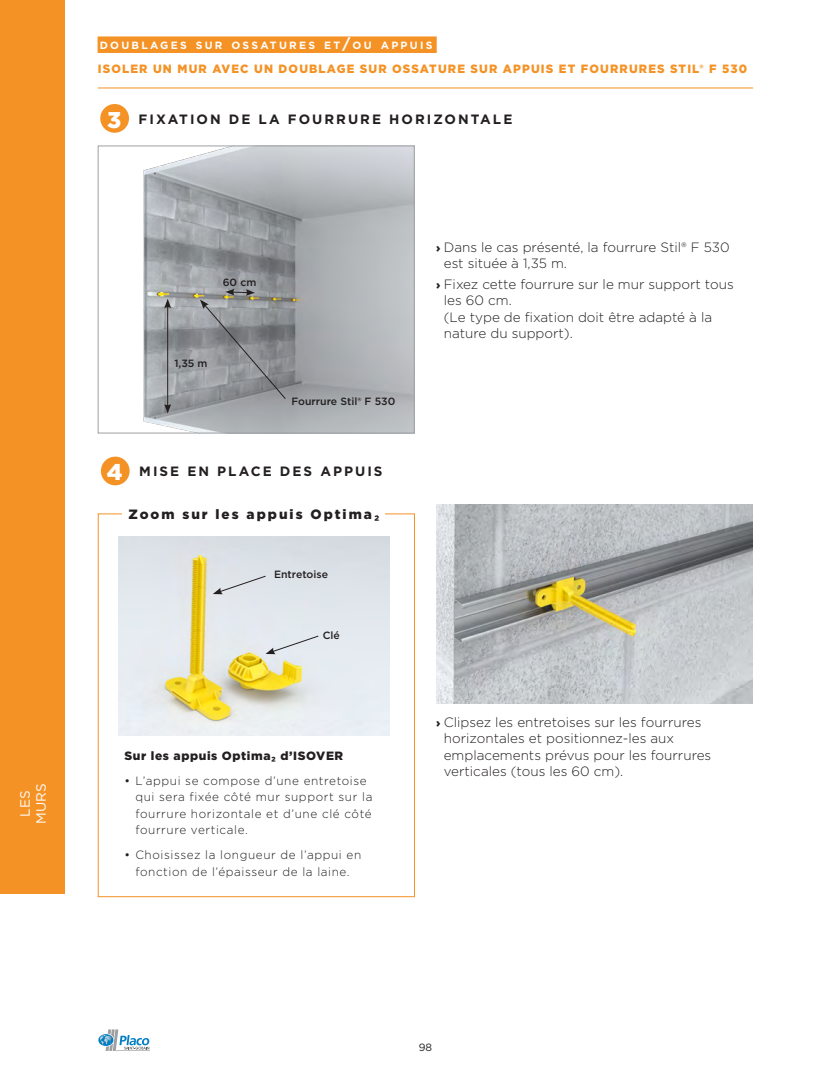
<style>
.page{position:relative;width:817px;height:1072px;background:#fff}
.page>*{position:absolute;margin:0;border:0;box-sizing:border-box;transform-origin:0 0}
.t1{font:300 13.5px/16.5px "Gotham";color:#231f20}
.t2{font:700 13.5px "Gotham";letter-spacing:.15em;color:#231f20}
.t3{font:900 13.5px "Gotham";letter-spacing:.15em;color:#231f20}
.t4{font:13.5px/16.2px "Gotham";color:#fff;text-align:center}
.t5{font:300 12px/16.5px "Gotham";letter-spacing:.05em;color:#231f20}
.t6{font:900 12px "Gotham";letter-spacing:.1em;color:#f49225;scale:.96 1}
.t7{font:900 12px "Gotham";letter-spacing:.05em;color:#231f20}
.t8{font:500 10.5px "Gotham";color:#231f20}
.t9{font:700 10.5px "Gotham";letter-spacing:.215em;color:#fff}
.t10{font:10.5px "Gotham";color:#231f20}
.s1{font-size:15px}
.s2{font-weight:900;font-size:22.8px;color:#fff}
.s3{font-weight:400}
.s4{font-weight:900;font-size:12px}
</style>
<div class="page">
<svg style="left:98px;top:1029px;width:52px;height:22px"></svg>
<div style="left:0;top:0;width:64px;height:893px;background:#f49225"></div>
<img style="left:436px;top:505px;width:316px;height:198px">
<img style="left:119px;top:537px;width:270px;height:198px">
<svg style="left:213px;top:575px;width:53px;height:19px"></svg>
<svg style="left:265px;top:635px;width:54px;height:19px"></svg>
<div style="left:100px;top:455px;width:31px;height:31px;background:#f49225;border-radius:50%"></div>
<div style="left:99px;top:454px;width:33px;height:33px;border:2px solid #fff;border-radius:50%"></div>
<img style="left:143px;top:148px;width:269px;height:283px">
<div style="left:98px;top:146px;width:316px;height:287px;border:1px solid #9d9fa2"></div>
<div style="left:99px;top:103px;width:31px;height:31px;background:#f49225;border-radius:50%"></div>
<div style="left:98px;top:102px;width:33px;height:33px;border:2px solid #fff;border-radius:50%"></div>
<hr style="left:167px;top:306px;width:1px;height:100px;background:#231f20">
<svg style="left:164px;top:299px;width:7px;height:9px"></svg>
<svg style="left:164px;top:404px;width:7px;height:9px"></svg>
<hr style="left:98px;top:88px;width:655px;height:1px;background:#f49225">
<div style="left:98px;top:36px;width:338px;height:17px;background:#f49225"></div>
<svg style="left:200px;top:289px;width:86px;height:111px;background:#8d8f92"></svg>
<p class="t4" style="left:17px;top:824px;width:42px;rotate:-90deg">LES<br>MURS</p>
<p class="t9" style="left:100px;top:39px;width:334px">DOUBLAGES SUR OSSATURES ET<span class="s1">/</span>OU APPUIS</p>
<p class="t6" style="left:98px;top:61px;width:678px">ISOLER UN MUR AVEC UN DOUBLAGE SUR OSSATURE SUR APPUIS ET FOURRURES STIL® F 530</p>
<p class="t2" style="left:107px;top:110px;width:407px"><span class="s2">3</span> FIXATION DE LA FOURRURE HORIZONTALE</p>
<p class="t8" style="left:223px;top:275px;width:35px">60 cm</p>
<p class="t8" style="left:174px;top:356px;width:35px">1,35 m</p>
<p class="t8" style="left:291px;top:394px;width:105px">Fourrure Stil® F 530</p>
<p class="t2" style="left:107px;top:462px;width:277px"><span class="s2">4</span> MISE EN PLACE DES APPUIS</p>
<p class="t3" style="left:128px;top:505px;width:252px">Zoom sur les appuis Optima₂</p>
<p class="t8" style="left:274px;top:567px;width:56px">Entretoise</p>
<p class="t8" style="left:322px;top:628px;width:19px">Clé</p>
<p class="t7" style="left:124px;top:747px;width:220px">Sur les appuis Optima₂ d’ISOVER</p>
<p class="t5" style="left:135px;top:772px;width:238px;text-indent:-11px"><span class="s3">•</span> L’appui se compose d’une entretoise qui sera fixée côté mur support sur la fourrure horizontale et d’une clé côté fourrure verticale.</p>
<p class="t5" style="left:124px;top:846px;width:238px;text-align:center"><span class="s3">•</span> Choisissez la longueur de l’appui en fonction de l’épaisseur de la laine.</p>
<p class="t1" style="left:443px;top:238px;width:287px;text-indent:-8px"><span class="s4">›</span> Dans le cas présenté, la fourrure Stil® F 530 est située à 1,35 m.</p>
<p class="t1" style="left:443px;top:275px;width:291px;text-indent:-8px"><span class="s4">›</span> Fixez cette fourrure sur le mur support tous les 60 cm.<br>(Le type de fixation doit être adapté à la nature du support).</p>
<p class="t1" style="left:443px;top:713px;width:269px;text-indent:-8px"><span class="s4">›</span> Clipsez les entretoises sur les fourrures horizontales et positionnez-les aux emplacements prévus pour les fourrures verticales (tous les 60 cm).</p>
<p class="t10" style="left:418px;top:1040px;width:15px">98</p>
</div>
